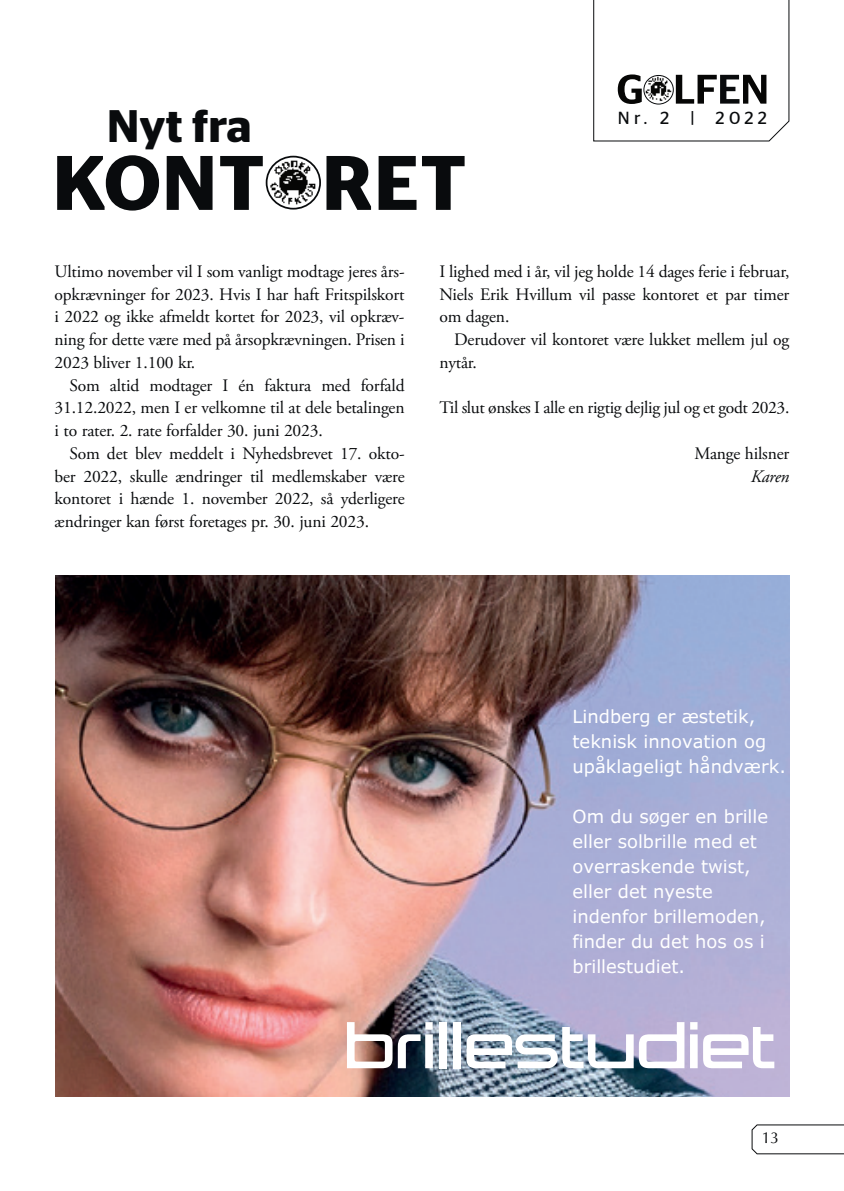
<style>
.page{position:relative;width:844px;height:1191px;background:#fff}
.page>*{position:absolute;margin:0;border:0;box-sizing:border-box;transform-origin:0 0}
.t1{font:600 77px "Stag Sans";letter-spacing:.02em;color:#090b0d}
.t2{font:72.1px "Trade Marker Web Light W03 Rg";color:#fff}
.t3{font:600 45.5px "Stag Sans";color:#090b0d}
.t4{font:18.03px/25px "Verdana Pro";color:#fff}
.t5{font:17.5px/22.8px "Adobe Garamond Pro";letter-spacing:-.01em;color:#090b0d;text-align:justify}
.t6{font:17.5px "Stag Sans";letter-spacing:.245em;color:#090b0d}
.t7{font:italic 17.5px "Adobe Garamond Pro";letter-spacing:-.01em;color:#090b0d}
.t8{font:15.75px "Optima LT Std";color:#090b0d}
</style>
<div class="page">
<img style="left:55px;top:575px;width:734px;height:521px">
<img style="left:265px;top:155px;width:56px;height:55px">
<svg style="left:593px;top:0;width:196px;height:141px"></svg>
<svg style="left:751px;top:1124px;width:92px;height:30px"></svg>
<h3 class="t3" style="left:107px;top:99px;width:146px">Nyt fra</h3>
<h1 class="t1" style="left:53px;top:138px;width:415px">KONT RET</h1>
<p class="t6" style="left:617px;top:108px;width:151px">Nr. 2 | 2022</p>
<p class="t5" style="left:55px;top:260px;width:351px">Ultimo november vil I som vanligt modtage jeres års&shy;opkrævninger for 2023. Hvis I har haft Fritspilskort i 2022 og ikke afmeldt kortet for 2023, vil opkræv&shy;ning for dette være med på årsopkrævningen. Prisen i 2023 bliver 1.100 kr.</p>
<p class="t5" style="left:55px;top:374px;width:351px;text-indent:15px">Som altid modtager I én faktura med forfald 31.12.2022, men I er velkomne til at dele betalingen i to rater. 2. rate forfalder 30. juni 2023.</p>
<p class="t5" style="left:55px;top:442px;width:351px;text-indent:15px">Som det blev meddelt i Nyhedsbrevet 17. okto&shy;ber 2022, skulle ændringer til medlemskaber være kontoret i hænde 1. november 2022, så yderligere ændringer kan først foretages pr. 30. juni 2023.</p>
<p class="t5" style="left:439px;top:260px;width:351px">I lighed med i år, vil jeg holde 14 dages ferie i februar, Niels Erik Hvillum vil passe kontoret et par timer om dagen.</p>
<p class="t5" style="left:439px;top:329px;width:351px;text-indent:15px">Derudover vil kontoret være lukket mellem jul og nytår.</p>
<p class="t5" style="left:439px;top:397px;width:351px">Til slut ønskes I alle en rigtig dejlig jul og et godt 2023.</p>
<p class="t5" style="left:694px;top:442px;width:96px">Mange hilsner</p>
<p class="t7" style="left:750px;top:465px;width:40px">Karen</p>
<p class="t4" style="left:572px;top:704px;width:215px">Lindberg er æstetik, teknisk innovation og upåklageligt håndværk.</p>
<p class="t4" style="left:572px;top:804px;width:197px">Om du søger en brille eller solbrille med et overraskende twist, eller det nyeste indenfor brillemoden, finder du det hos os i brillestudiet.</p>
<h2 class="t2" style="left:344px;top:1004px;width:433px">brillestudiet</h2>
<p class="t8" style="left:761px;top:1129px;width:19px">13</p>
</div>
